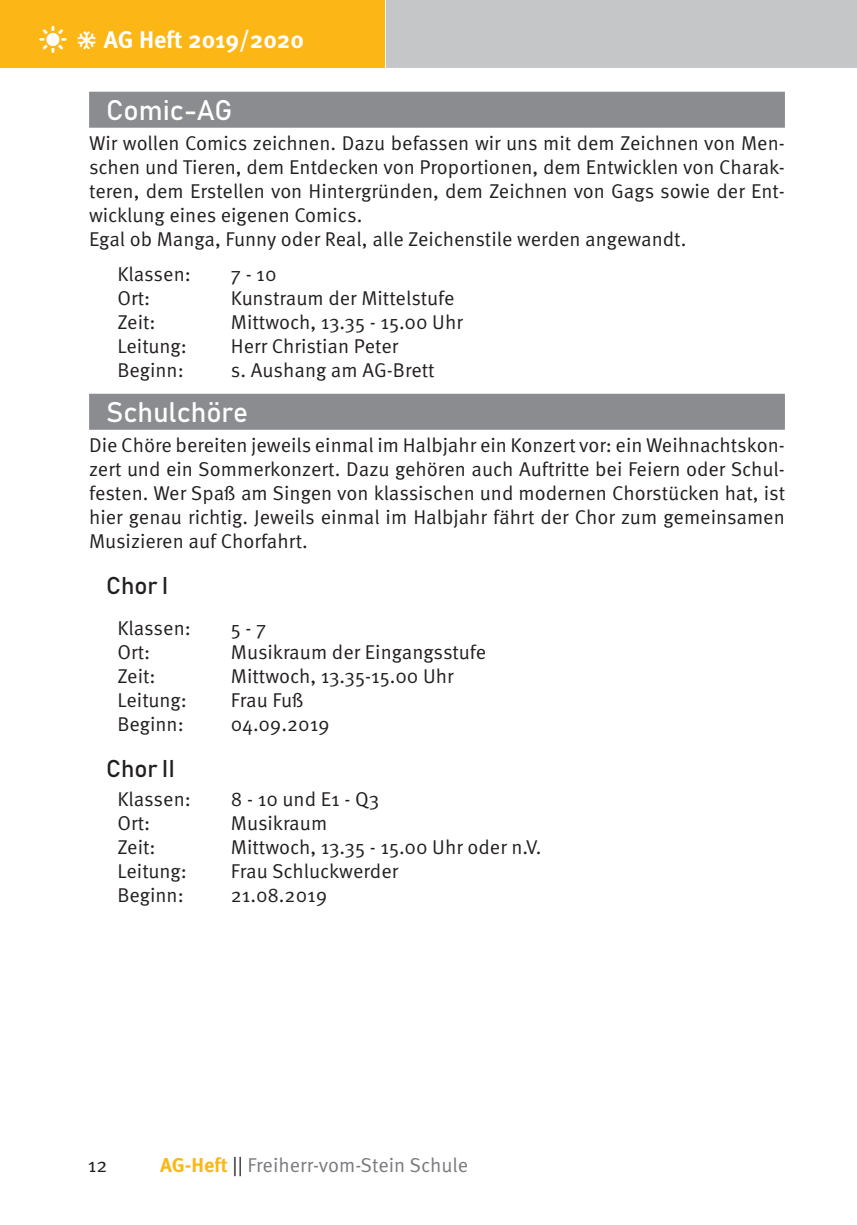
<style>
.page{position:relative;width:857px;height:1225px;background:#fff}
.page>*{position:absolute;margin:0;border:0;box-sizing:border-box;transform-origin:0 0}
.t1{font:28px "Bahnschrift";color:#fff}
.t2{font:700 24px "Meta Pro";color:#fff}
.t3{font:24px "Bahnschrift";color:#231f20}
.t4{font:20px/24px "Meta Pro";color:#231f20}
.t5{font:20px "Meta Pro";color:#787a7d}
.s1{font-weight:700;color:#fcb615}
.s2{color:#231f20}
</style>
<div class="page">
<div style="left:386px;top:0;width:470px;height:67px;background:#c5c6c8"></div>
<div style="left:0;top:0;width:384px;height:67px;background:#fcb615"></div>
<div style="left:89px;top:92px;width:695px;height:36px;background:#8a8c8f"></div>
<div style="left:89px;top:394px;width:695px;height:36px;background:#8a8c8f"></div>
<p class="t2" style="left:104px;top:24px;width:202px">AG Heft 2019/2020</p>
<h1 class="t1" style="left:106px;top:93px;width:128px">Comic-AG</h1>
<p class="t4" style="left:89px;top:131px;width:697px">Wir wollen Comics zeichnen. Dazu befassen wir uns mit dem Zeichnen von Men&shy;schen und Tieren, dem Entdecken von Proportionen, dem Entwicklen von Charak&shy;teren, dem Erstellen von Hintergründen, dem Zeichnen von Gags sowie der Ent&shy;wicklung eines eigenen Comics.<br>Egal ob Manga, Funny oder Real, alle Zeichenstile werden angewandt.</p>
<p class="t4" style="left:117px;top:263px;width:75px">Klassen:</p>
<p class="t4" style="left:231px;top:263px;width:47px">7 - 10</p>
<p class="t4" style="left:117px;top:287px;width:34px">Ort:</p>
<p class="t4" style="left:231px;top:287px;width:225px">Kunstraum der Mittelstufe</p>
<p class="t4" style="left:117px;top:311px;width:40px">Zeit:</p>
<p class="t4" style="left:231px;top:311px;width:233px">Mittwoch, 13.35 - 15.00 Uhr</p>
<p class="t4" style="left:117px;top:335px;width:71px">Leitung:</p>
<p class="t4" style="left:231px;top:335px;width:169px">Herr Christian Peter</p>
<p class="t4" style="left:117px;top:359px;width:68px">Beginn:</p>
<p class="t4" style="left:231px;top:359px;width:205px">s. Aushang am AG-Brett</p>
<h1 class="t1" style="left:106px;top:394px;width:144px">Schulchöre</h1>
<p class="t4" style="left:89px;top:433px;width:697px;text-align:justify">Die Chöre bereiten jeweils einmal im Halbjahr ein Konzert vor: ein Weihnachtskon&shy;zert und ein Sommerkonzert. Dazu gehören auch Auftritte bei Feiern oder Schul&shy;festen. Wer Spaß am Singen von klassischen und modernen Chorstücken hat, ist hier genau richtig. Jeweils einmal im Halbjahr fährt der Chor zum gemeinsamen Musizieren auf Chorfahrt.</p>
<p class="t3" style="left:106px;top:570px;width:64px">Chor I</p>
<p class="t4" style="left:117px;top:616px;width:75px">Klassen:</p>
<p class="t4" style="left:231px;top:616px;width:37px">5 - 7</p>
<p class="t4" style="left:117px;top:640px;width:34px">Ort:</p>
<p class="t4" style="left:231px;top:640px;width:257px">Musikraum der Eingangsstufe</p>
<p class="t4" style="left:117px;top:664px;width:40px">Zeit:</p>
<p class="t4" style="left:231px;top:664px;width:224px">Mittwoch, 13.35-15.00 Uhr</p>
<p class="t4" style="left:117px;top:688px;width:71px">Leitung:</p>
<p class="t4" style="left:231px;top:688px;width:74px">Frau Fuß</p>
<p class="t4" style="left:117px;top:712px;width:68px">Beginn:</p>
<p class="t4" style="left:231px;top:712px;width:100px">04.09.2019</p>
<p class="t3" style="left:106px;top:753px;width:70px">Chor II</p>
<p class="t4" style="left:117px;top:788px;width:75px">Klassen:</p>
<p class="t4" style="left:231px;top:788px;width:150px">8 - 10 und E1 - Q3</p>
<p class="t4" style="left:117px;top:812px;width:34px">Ort:</p>
<p class="t4" style="left:231px;top:812px;width:98px">Musikraum</p>
<p class="t4" style="left:117px;top:836px;width:40px">Zeit:</p>
<p class="t4" style="left:231px;top:836px;width:312px">Mittwoch, 13.35 - 15.00 Uhr oder n.V.</p>
<p class="t4" style="left:117px;top:860px;width:71px">Leitung:</p>
<p class="t4" style="left:231px;top:860px;width:169px">Frau Schluckwerder</p>
<p class="t4" style="left:117px;top:884px;width:68px">Beginn:</p>
<p class="t4" style="left:231px;top:884px;width:98px">21.08.2019</p>
<p class="t4" style="left:88px;top:1154px;width:21px">12</p>
<p class="t5" style="left:160px;top:1152px;width:309px"><span class="s1">AG-Heft</span> <span class="s2">||</span> Freiherr-vom-Stein Schule</p>
</div>
